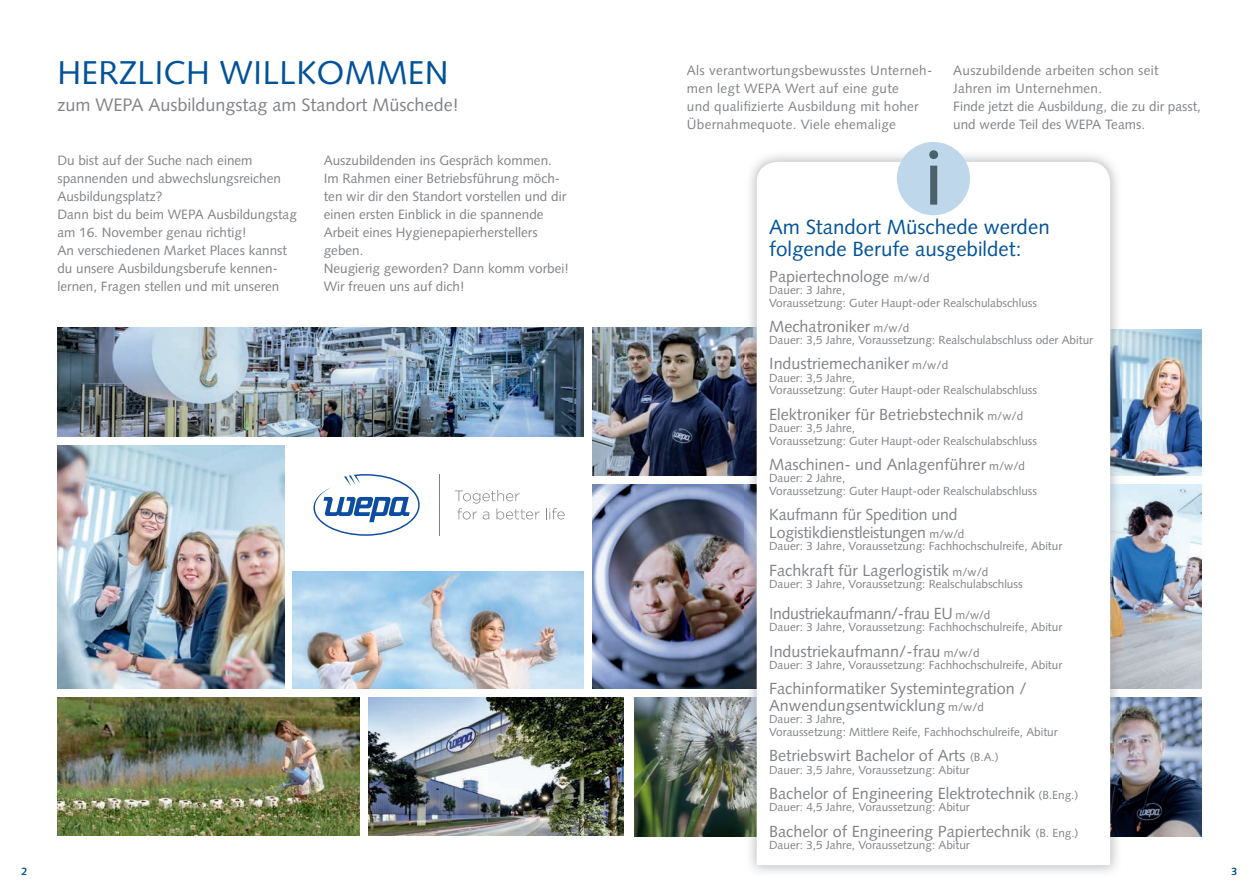
<style>
.page{position:relative;width:1259px;height:893px;background:#fff}
.page>*{position:absolute;margin:0;border:0;box-sizing:border-box;transform-origin:0 0}
.t1{font:33px "Syntax";letter-spacing:.01em;color:#01529a}
.t2{font:20.55px/22.5px "Syntax";color:#01529a}
.t3{font:18px "Syntax";color:#808285}
.t4{font:16.2px/18px "Syntax";color:#808285}
.t5{font:16.2px "Syntax";letter-spacing:-.02em;color:#808285}
.t6{font:13.5px/18px "Syntax";color:#808285}
.t7{font:13.5px/18px "Syntax";letter-spacing:.02em;color:#808285}
.t8{font:11.7px/12.5px "Syntax";color:#808285}
.t9{font:10.5px "Syntax";color:#01529a}
.s1{font-size:11.7px}
</style>
<div class="page">
<img style="left:592px;top:485px;width:153px;height:204px">
<img style="left:293px;top:571px;width:291px;height:118px">
<img style="left:57px;top:445px;width:227px;height:244px">
<img style="left:57px;top:697px;width:302px;height:139px">
<img style="left:592px;top:327px;width:153px;height:148px">
<img style="left:1121px;top:697px;width:80px;height:140px">
<img style="left:369px;top:697px;width:254px;height:139px">
<img style="left:57px;top:327px;width:527px;height:109px">
<img style="left:634px;top:697px;width:111px;height:140px">
<img style="left:1121px;top:330px;width:80px;height:145px">
<svg style="left:313px;top:474px;width:107px;height:62px"></svg>
<hr style="left:439px;top:474px;width:1px;height:62px;background:#808285">
<svg style="left:455px;top:490px;width:84px;height:29px"></svg>
<svg style="left:546px;top:508px;width:18px;height:11px"></svg>
<img style="left:1121px;top:485px;width:80px;height:204px">
<img style="left:745px;top:150px;width:376px;height:722px">
<svg style="left:756px;top:162px;width:354px;height:703px"></svg>
<div style="left:897px;top:142px;width:73px;height:73px;background:#bed7ea;border-radius:50%"></div>
<svg style="left:929px;top:150px;width:9px;height:55px"></svg>
<h1 class="t1" style="left:57px;top:53px;width:392px">HERZLICH WILLKOMMEN</h1>
<h3 class="t3" style="left:57px;top:95px;width:403px">zum WEPA Ausbildungstag am Standort Müschede!</h3>
<p class="t6" style="left:324px;top:152px;width:247px">Auszubildenden ins Gespräch kommen.<br>Im Rahmen einer Betriebsführung möch&shy;ten wir dir den Standort vorstellen und dir einen ersten Einblick in die spannende Arbeit eines Hygienepapierherstellers geben.<br>Neugierig geworden? Dann komm vorbei!<br>Wir freuen uns auf dich!</p>
<p class="t6" style="left:57px;top:152px;width:241px">Du bist auf der Suche nach einem spannenden und abwechslungsreichen Ausbildungsplatz?<br>Dann bist du beim WEPA Ausbildungstag am 16. November genau richtig!<br>An verschiedenen Market Places kannst du unsere Ausbildungsberufe kennen&shy;lernen, Fragen stellen und mit unseren</p>
<p class="t7" style="left:687px;top:62px;width:247px">Als verantwortungsbewusstes Unterneh&shy;men legt WEPA Wert auf eine gute<br>und qualifizierte Ausbildung mit hoher Übernahmequote. Viele ehemalige</p>
<p class="t6" style="left:953px;top:62px;width:249px">Auszubildende arbeiten schon seit<br>Jahren im Unternehmen.<br>Finde jetzt die Ausbildung, die zu dir passt, und werde Teil des WEPA Teams.</p>
<h2 class="t2" style="left:769px;top:216px;width:282px">Am Standort Müschede werden folgende Berufe ausgebildet:</h2>
<h3 class="t4" style="left:769px;top:267px;width:162px">Papiertechnologe <span class="s1">m/w/d</span></h3>
<p class="t8" style="left:769px;top:284px;width:269px">Dauer: 3 Jahre,<br>Voraussetzung: Guter Haupt-oder Realschulabschluss</p>
<h3 class="t4" style="left:769px;top:317px;width:142px">Mechatroniker <span class="s1">m/w/d</span></h3>
<p class="t8" style="left:769px;top:334px;width:325px">Dauer: 3,5 Jahre, Voraussetzung: Realschulabschluss oder Abitur</p>
<h3 class="t4" style="left:769px;top:355px;width:180px">Industriemechaniker <span class="s1">m/w/d</span></h3>
<p class="t8" style="left:769px;top:372px;width:269px">Dauer: 3,5 Jahre,<br>Voraussetzung: Guter Haupt-oder Realschulabschluss</p>
<h3 class="t4" style="left:769px;top:405px;width:256px">Elektroniker für Betriebstechnik <span class="s1">m/w/d</span></h3>
<p class="t8" style="left:769px;top:422px;width:269px">Dauer: 3,5 Jahre,<br>Voraussetzung: Guter Haupt-oder Realschulabschluss</p>
<h3 class="t4" style="left:769px;top:455px;width:257px">Maschinen- und Anlagenführer <span class="s1">m/w/d</span></h3>
<p class="t8" style="left:769px;top:472px;width:269px">Dauer: 2 Jahre,<br>Voraussetzung: Guter Haupt-oder Realschulabschluss</p>
<h3 class="t4" style="left:769px;top:505px;width:197px">Kaufmann für Spedition und<br>Logistikdienstleistungen <span class="s1">m/w/d</span></h3>
<p class="t8" style="left:769px;top:540px;width:295px">Dauer: 3 Jahre, Voraussetzung: Fachhochschulreife, Abitur</p>
<h3 class="t4" style="left:769px;top:561px;width:221px">Fachkraft für Lagerlogistik <span class="s1">m/w/d</span></h3>
<p class="t8" style="left:769px;top:578px;width:255px">Dauer: 3 Jahre, Voraussetzung: Realschulabschluss</p>
<h3 class="t5" style="left:769px;top:604px;width:223px">Industriekaufmann/-frau EU <span class="s1">m/w/d</span></h3>
<p class="t8" style="left:769px;top:621px;width:295px">Dauer: 3 Jahre, Voraussetzung: Fachhochschulreife, Abitur</p>
<h3 class="t4" style="left:769px;top:642px;width:212px">Industriekaufmann/-frau <span class="s1">m/w/d</span></h3>
<p class="t8" style="left:769px;top:659px;width:295px">Dauer: 3 Jahre, Voraussetzung: Fachhochschulreife, Abitur</p>
<h3 class="t4" style="left:769px;top:680px;width:259px;line-height:16.6px">Fachinformatiker Systemintegration /<br>Anwendungsentwicklung <span class="s1">m/w/d</span></h3>
<p class="t8" style="left:769px;top:713px;width:290px">Dauer: 3 Jahre,<br>Voraussetzung: Mittlere Reife, Fachhochschulreife, Abitur</p>
<h3 class="t4" style="left:769px;top:747px;width:231px">Betriebswirt Bachelor of Arts <span class="s1">(B.A.)</span></h3>
<p class="t8" style="left:769px;top:763px;width:202px">Dauer: 3,5 Jahre, Voraussetzung: Abitur</p>
<h3 class="t4" style="left:769px;top:784px;width:311px">Bachelor of Engineering Elektrotechnik <span class="s1">(B.Eng.)</span></h3>
<p class="t8" style="left:769px;top:801px;width:202px">Dauer: 4,5 Jahre, Voraussetzung: Abitur</p>
<h3 class="t4" style="left:769px;top:822px;width:311px">Bachelor of Engineering Papiertechnik <span class="s1">(B. Eng.)</span></h3>
<p class="t8" style="left:769px;top:839px;width:202px">Dauer: 3,5 Jahre, Voraussetzung: Abitur</p>
<p class="t9" style="left:21px;top:865px;width:7px">2</p>
<p class="t9" style="left:1231px;top:865px;width:7px">3</p>
</div>
